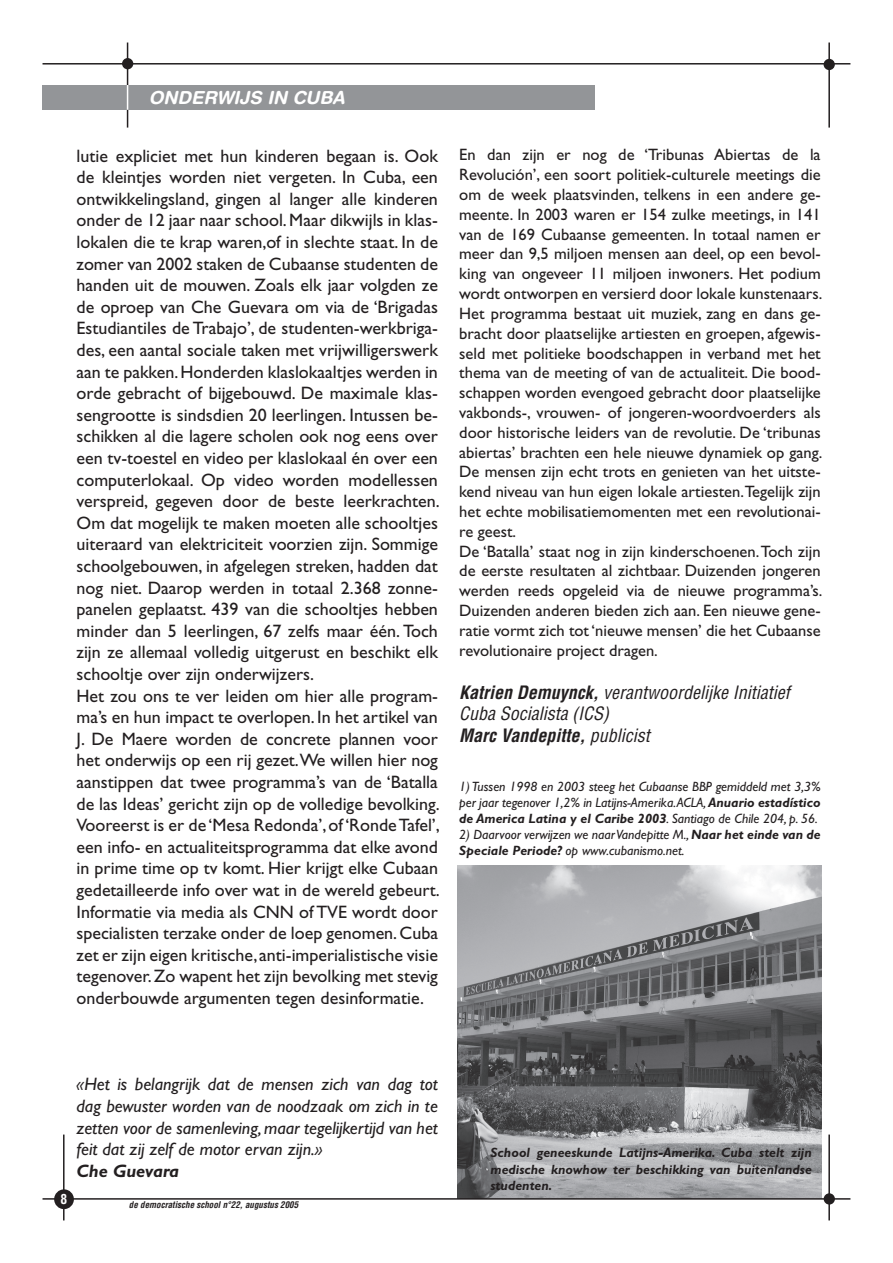
<style>
.page{position:relative;width:893px;height:1263px;background:#fff}
.page>*{position:absolute;margin:0;border:0;box-sizing:border-box;transform-origin:0 0}
.t1{font:18px/21.6px "Gill Sans Std";color:#231f20}
.t2{font:italic 18px/21.6px "Gill Sans Std";color:#231f20;text-align:justify}
.t3{font:italic condensed 18px/21.6px "Helvetica LT Std";color:#231f20}
.t4{font:italic 700 18px "Helvetica Rounded LT Std";color:#fff}
.t5{font:italic 700 18px "Gill Sans Std";color:#231f20}
.t6{font:16.5px/19.8px "Gill Sans Std";color:#231f20}
.t7{font:italic 13.5px/16.2px "Gill Sans Std";color:#231f20;text-align:justify}
.t8{font:italic 700 13.5px/16.2px "Gill Sans Std";color:#231f20;text-align:justify}
.t9{font:700 condensed 13.5px "Helvetica LT Std";color:#fff}
.t10{font:italic 700 condensed 9px "Helvetica LT Std";color:#231f20}
.s1{font-weight:700}
</style>
<div class="page">
<div style="left:43px;top:85px;width:552px;height:25px;background:#939598"></div>
<hr style="left:43px;top:63px;width:807px;height:2px;background:#231f20">
<hr style="left:127px;top:43px;width:1px;height:42px;background:#231f20">
<hr style="left:828px;top:43px;width:2px;height:85px;background:#231f20">
<hr style="left:63px;top:1134px;width:2px;height:86px;background:#231f20">
<hr style="left:828px;top:1134px;width:2px;height:86px;background:#231f20">
<div style="left:54px;top:1189px;width:20px;height:20px;background:#231f20;border-radius:50%"></div>
<div style="left:824px;top:1193px;width:11px;height:11px;background:#231f20;border-radius:50%"></div>
<div style="left:122px;top:58px;width:11px;height:11px;background:#231f20;border-radius:50%"></div>
<div style="left:824px;top:59px;width:11px;height:11px;background:#231f20;border-radius:50%"></div>
<svg style="left:127px;top:85px;width:1px;height:43px"></svg>
<img style="left:458px;top:865px;width:363px;height:333px">
<hr style="left:43px;top:1198px;width:807px;height:2px;background:#231f20">
<p class="t4" style="left:149px;top:87px;width:197px">ONDERWIJS IN CUBA</p>
<p class="t1" style="left:77px;top:145px;width:365px">lutie expliciet met hun kinderen begaan is. Ook de kleintjes worden niet vergeten. In Cuba, een ontwikkelingsland, gingen al langer alle kinderen onder de 12 jaar naar school. Maar dikwijls in klas&shy;lokalen die te krap waren,of in slechte staat. In de zomer van 2002 staken de Cubaanse studenten de handen uit de mouwen. Zoals elk jaar volgden ze de oproep van Che Guevara om via de ‘Brigadas Estudiantiles de Trabajo’, de studenten-werkbriga&shy;des, een aantal sociale taken met vrijwilligerswerk aan te pakken. Honderden klaslokaaltjes werden in orde gebracht of bijgebouwd. De maximale klas&shy;sengrootte is sindsdien 20 leerlingen. Intussen be&shy;schikken al die lagere scholen ook nog eens over een tv-toestel en video per klaslokaal én over een computerlokaal. Op video worden modellessen verspreid, gegeven door de beste leerkrachten.<br>Om dat mogelijk te maken moeten alle schooltjes uiteraard van elektriciteit voorzien zijn. Sommige schoolgebouwen, in afgelegen streken, hadden dat nog niet. Daarop werden in totaal 2.368 zonne&shy;panelen geplaatst. 439 van die schooltjes hebben minder dan 5 leerlingen, 67 zelfs maar één. Toch zijn ze allemaal volledig uitgerust en beschikt elk schooltje over zijn onderwijzers.<br>Het zou ons te ver leiden om hier alle program&shy;ma’s en hun impact te overlopen. In het artikel van J. De Maere worden de concrete plannen voor het onderwijs op een rij gezet.We willen hier nog aanstippen dat twee programma’s van de ‘Batalla de las Ideas’ gericht zijn op de volledige bevolking.<br>Vooreerst is er de ‘Mesa Redonda’, of ‘Ronde Tafel’, een info- en actualiteitsprogramma dat elke avond in prime time op tv komt. Hier krijgt elke Cubaan gedetailleerde info over wat in de wereld gebeurt.<br>Informatie via media als CNN of TVE wordt door specialisten terzake onder de loep genomen. Cuba zet er zijn eigen kritische, anti-imperialistische visie tegenover. Zo wapent het zijn bevolking met stevig onderbouwde argumenten tegen desinformatie.</p>
<p class="t6" style="left:459px;top:145px;width:365px">En dan zijn er nog de ‘Tribunas Abiertas de la Revolución’, een soort politiek-culturele meetings die om de week plaatsvinden, telkens in een andere ge&shy;meente. In 2003 waren er 154 zulke meetings, in 141 van de 169 Cubaanse gemeenten. In totaal namen er meer dan 9,5 miljoen mensen aan deel, op een bevol&shy;king van ongeveer 11 miljoen inwoners. Het podium wordt ontworpen en versierd door lokale kunstenaars.<br>Het programma bestaat uit muziek, zang en dans ge&shy;bracht door plaatselijke artiesten en groepen, afgewis&shy;seld met politieke boodschappen in verband met het thema van de meeting of van de actualiteit. Die bood&shy;schappen worden evengoed gebracht door plaatselijke vakbonds-, vrouwen- of jongeren-woordvoerders als door historische leiders van de revolutie. De ‘tribunas abiertas’ brachten een hele nieuwe dynamiek op gang.<br>De mensen zijn echt trots en genieten van het uitste&shy;kend niveau van hun eigen lokale artiesten.Tegelijk zijn het echte mobilisatiemomenten met een revolutionai&shy;re geest.<br>De ‘Batalla’ staat nog in zijn kinderschoenen. Toch zijn de eerste resultaten al zichtbaar. Duizenden jongeren werden reeds opgeleid via de nieuwe programma’s.<br>Duizenden anderen bieden zich aan. Een nieuwe gene&shy;ratie vormt zich tot ‘nieuwe mensen’ die het Cubaanse revolutionaire project dragen.</p>
<p class="t3" style="left:459px;top:682px;width:332px"><span class="s1">Katrien Demuynck,</span> verantwoordelijke Initiatief<br>Cuba Socialista (ICS)<br><span class="s1">Marc Vandepitte,</span> publicist</p>
<p class="t7" style="left:459px;top:778px;width:363px">1) Tussen 1998 en 2003 steeg het Cubaanse BBP gemiddeld met 3,3% per jaar tegenover 1,2% in Latijns-Amerika. ACLA, <span class="s1">Anuario estadístico de America Latina y el Caribe 2003</span>. Santiago de Chile 204, p. 56.</p>
<p class="t7" style="left:459px;top:827px;width:363px">2) Daarvoor verwijzen we naar Vandepitte M., <span class="s1">Naar het einde van de<br>Speciale Periode?</span> op www.cubanismo.net.</p>
<p class="t9" style="left:60px;top:1190px;width:8px">8</p>
<p class="t2" style="left:77px;top:1074px;width:363px">«Het is belangrijk dat de mensen zich van dag tot dag bewuster worden van de noodzaak om zich in te zetten voor de samenleving, maar tegelijkertijd van het feit dat zij zelf de motor ervan zijn.»</p>
<p class="t5" style="left:77px;top:1160px;width:104px">Che Guevara</p>
<p class="t10" style="left:129px;top:1199px;width:171px">de democratische school n°22, augustus 2005</p>
<p class="t8" style="left:491px;top:1145px;width:323px">School geneeskunde Latijns-Amerika. Cuba stelt zijn medische knowhow ter beschikking van buitenlandse studenten.</p>
</div>
